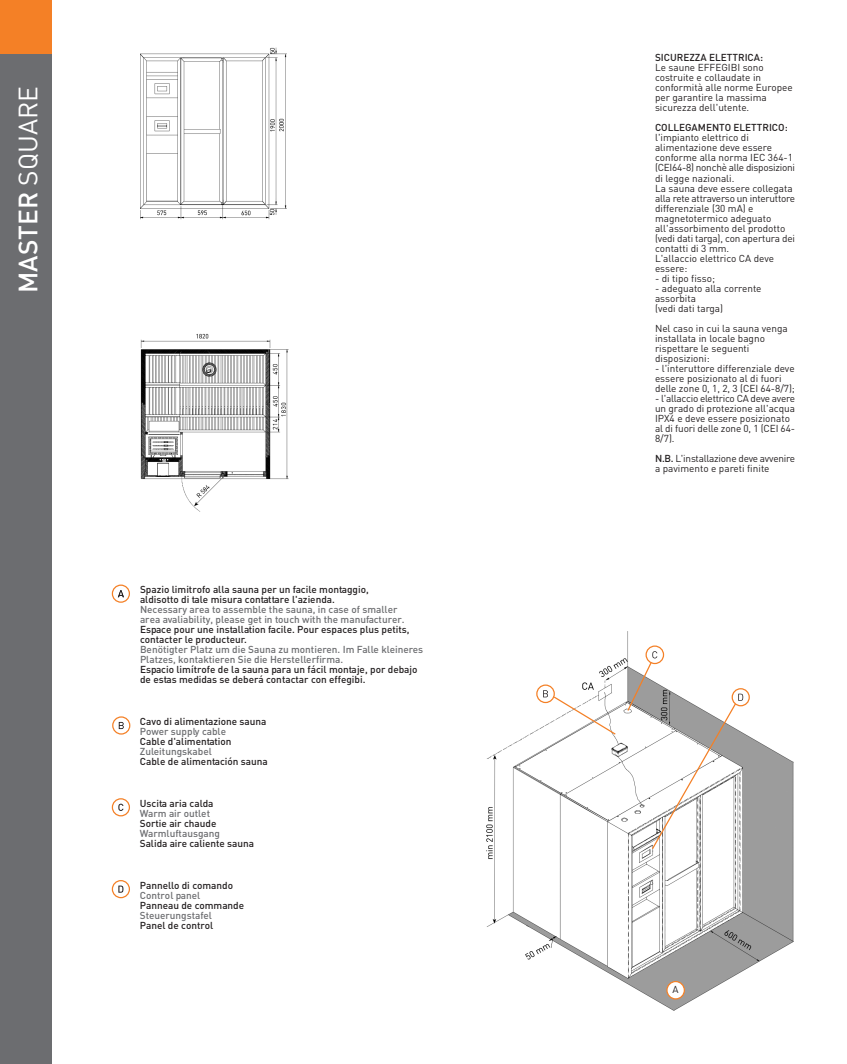
<style>
.page{position:relative;width:847px;height:1064px;background:#fff}
.page>*{position:absolute;margin:0;border:0;box-sizing:border-box;transform-origin:0 0}
.t1{font:500 26.25px "DIN";color:#fff}
.t2{font:10px/10px "DIN";color:#231f20}
.t3{font:500 10px/10px "DIN";color:#231f20}
.t4{font:500 10px/10px "DIN";color:#6c6d70}
.t5{font:10px/10px "DIN";letter-spacing:-.025em;color:#231f20}
.s1{font-weight:400}
.s2{font-weight:500}
</style>
<div class="page">
<div style="left:0;top:0;width:51px;height:1064px;background:#6c6d70"></div>
<div style="left:0;top:0;width:51px;height:53px;background:#f48026"></div>
<img style="left:140px;top:47px;width:149px;height:465px">
<img style="left:486px;top:631px;width:308px;height:380px">
<div style="left:536px;top:684px;width:19px;height:19px;border:1px solid #f48026;border-radius:50%"></div>
<div style="left:646px;top:645px;width:18px;height:19px;border:1px solid #f48026;border-radius:50%"></div>
<svg style="left:543px;top:651px;width:200px;height:199px"></svg>
<div style="left:732px;top:688px;width:18px;height:18px;border:1px solid #f48026;border-radius:50%"></div>
<div style="left:666px;top:981px;width:19px;height:18px;background:#fff;border:1px solid #f48026;border-radius:50%"></div>
<svg style="left:119px;top:722px;width:5px;height:7px"></svg>
<div style="left:112px;top:716px;width:18px;height:18px;border:1px solid #f48026;border-radius:50%"></div>
<svg style="left:118px;top:803px;width:5px;height:8px"></svg>
<div style="left:112px;top:798px;width:18px;height:18px;border:1px solid #f48026;border-radius:50%"></div>
<div style="left:112px;top:880px;width:18px;height:18px;border:1px solid #f48026;border-radius:50%"></div>
<svg style="left:118px;top:885px;width:5px;height:7px"></svg>
<svg style="left:112px;top:584px;width:18px;height:19px"></svg>
<svg style="left:118px;top:590px;width:6px;height:7px"></svg>
<h1 class="t1" style="left:19px;top:293px;width:208px;rotate:-90deg">MASTER <span class="s1">SQUARE</span></h1>
<p class="t3" style="left:140px;top:585px;width:230px">Spazio limitrofo alla sauna per un facile montaggio, aldisotto di tale misura contattare l'azienda.</p>
<p class="t4" style="left:140px;top:605px;width:266px">Necessary area to assemble the sauna, in case of smaller area avaliability, please get in touch with the manufacturer.</p>
<p class="t3" style="left:140px;top:625px;width:271px">Espace pour une installation facile. Pour espaces plus petits, contacter le producteur.</p>
<p class="t4" style="left:140px;top:645px;width:285px">Benötigter Platz um die Sauna zu montieren. Im Falle kleineres<br>Platzes, kontaktieren Sie die Herstellerfirma.</p>
<p class="t3" style="left:140px;top:665px;width:279px">Espacio limítrofe de la sauna para un fácil montaje, por debajo de estas medidas se deberá contactar con effegibi.</p>
<p class="t3" style="left:140px;top:717px;width:128px">Cavo di alimentazione sauna</p>
<p class="t4" style="left:140px;top:727px;width:88px">Power supply cable</p>
<p class="t3" style="left:140px;top:737px;width:93px">Cable d'alimentation</p>
<p class="t4" style="left:140px;top:747px;width:74px">Zuleitungskabel</p>
<p class="t3" style="left:140px;top:757px;width:130px">Cable de alimentación sauna</p>
<p class="t3" style="left:140px;top:799px;width:75px">Uscita aria calda</p>
<p class="t4" style="left:140px;top:809px;width:72px">Warm air outlet</p>
<p class="t3" style="left:140px;top:819px;width:78px">Sortie air chaude</p>
<p class="t4" style="left:140px;top:829px;width:82px">Warmluftausgang</p>
<p class="t3" style="left:140px;top:839px;width:116px">Salida aire caliente sauna</p>
<p class="t3" style="left:140px;top:881px;width:95px">Pannello di comando</p>
<p class="t4" style="left:140px;top:891px;width:62px">Control panel</p>
<p class="t3" style="left:140px;top:901px;width:106px">Panneau de commande</p>
<p class="t4" style="left:140px;top:911px;width:74px">Steuerungstafel</p>
<p class="t3" style="left:140px;top:921px;width:75px">Panel de control</p>
<p class="t3" style="left:655px;top:54px;width:110px">SICUREZZA ELETTRICA:</p>
<p class="t2" style="left:655px;top:64px;width:139px">Le saune EFFEGIBI sono costruite e collaudate in conformità alle norme Europee per garantire la massima sicurezza dell'utente.</p>
<p class="t3" style="left:655px;top:124px;width:134px">COLLEGAMENTO ELETTRICO:</p>
<p class="t2" style="left:655px;top:134px;width:142px">l'impianto elettrico di alimentazione deve essere conforme alla norma IEC 364-1 (CEI64-8) nonchè alle disposizioni di legge nazionali.<br>La sauna deve essere collegata alla rete attraverso un interuttore differenziale (30 mA) e magnetotermico adeguato all'assorbimento del prodotto (vedi dati targa), con apertura dei contatti di 3 mm.<br>L'allaccio elettrico CA deve essere:</p>
<p class="t2" style="left:655px;top:274px;width:61px">- di tipo fisso;</p>
<p class="t2" style="left:655px;top:284px;width:108px">- adeguato alla corrente assorbita<br>(vedi dati targa)</p>
<p class="t2" style="left:655px;top:324px;width:134px">Nel caso in cui la sauna venga installata in locale bagno rispettare le seguenti disposizioni:</p>
<p class="t2" style="left:655px;top:364px;width:141px">- l'interuttore differenziale deve essere posizionato al di fuori delle zone 0, 1, 2, 3 (CEI 64-8/7);</p>
<p class="t2" style="left:655px;top:394px;width:142px">- l'allaccio elettrico CA deve avere un grado di protezione all'acqua<br>IPX4 e deve essere posizionato al di fuori delle zone 0, 1 (CEI 64-<br>8/7).</p>
<p class="t5" style="left:655px;top:454px;width:142px"><span class="s2">N.B.</span> L'installazione deve avvenire a pavimento e pareti finite</p>
<p class="t2" style="left:673px;top:985px;width:8px">A</p>
</div>
